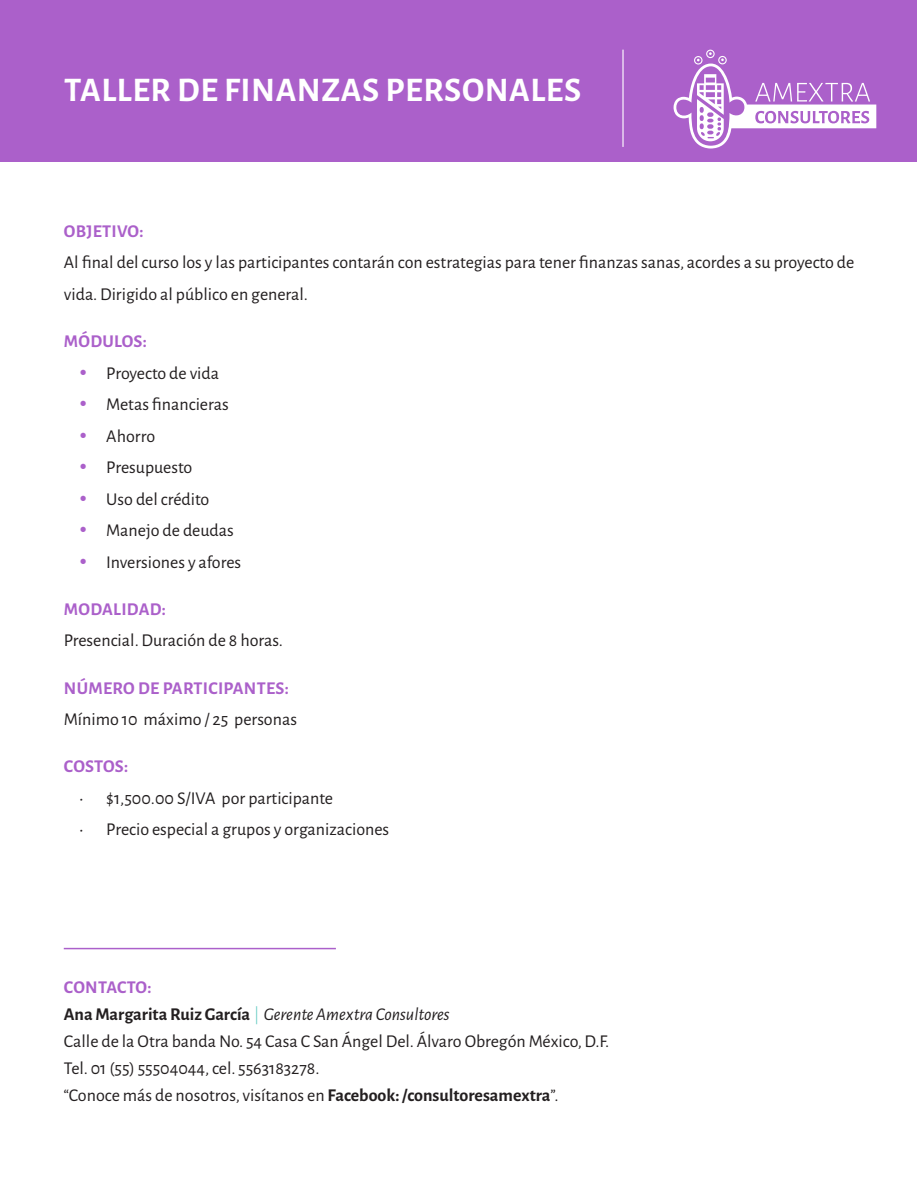
<style>
.page{position:relative;width:918px;height:1188px;background:#fff}
.page>*{position:absolute;margin:0;border:0;box-sizing:border-box;transform-origin:0 0}
.t1{font:700 34.5px "Alegreya Sans";letter-spacing:.015em;color:#fff}
.t2{font:18px/31.5px "Alegreya Sans";color:#231f20}
.t3{font:700 18px "Alegreya Sans";letter-spacing:.015em;color:#ab60ca}
.t4{font:italic 18px "Alegreya Sans";color:#231f20}
.s1{font-weight:700;font-style:normal}
.s2{font-family:"Open Sans";font-weight:300;font-style:normal;font-stretch:condensed;color:#60cac1}
.s3{font-weight:700}
</style>
<div class="page">
<div style="left:1px;top:0;width:916px;height:162px;background:#ab60ca"></div>
<hr style="left:622px;top:50px;width:2px;height:97px;background:#fff">
<hr style="left:64px;top:948px;width:272px;height:1px;background:#ab60ca">
<svg style="left:673px;top:50px;width:203px;height:99px"></svg>
<p class="t1" style="left:64px;top:65px;width:519px">TALLER DE FINANZAS PERSONALES</p>
<p class="t3" style="left:64px;top:218px;width:81px">OBJETIVO:</p>
<p class="t2" style="left:64px;top:246px;width:792px">Al final del curso los y las participantes contarán con estrategias para tener finanzas sanas, acordes a su proyecto de vida. Dirigido al público en general.</p>
<p class="t3" style="left:64px;top:328px;width:84px">MÓDULOS:</p>
<p class="t2" style="left:106px;top:356px;width:114px">Proyecto de vida</p>
<p class="t2" style="left:106px;top:388px;width:124px">Metas financieras</p>
<p class="t2" style="left:106px;top:419px;width:51px">Ahorro</p>
<p class="t2" style="left:106px;top:451px;width:88px">Presupuesto</p>
<p class="t2" style="left:106px;top:482px;width:105px">Uso del crédito</p>
<p class="t2" style="left:106px;top:514px;width:129px">Manejo de deudas</p>
<p class="t2" style="left:106px;top:545px;width:136px">Inversiones y afores</p>
<p class="t3" style="left:64px;top:596px;width:103px">MODALIDAD:</p>
<p class="t2" style="left:64px;top:624px;width:221px">Presencial. Duración de 8 horas.</p>
<p class="t3" style="left:64px;top:675px;width:226px">NÚMERO DE PARTICIPANTES:</p>
<p class="t2" style="left:64px;top:703px;width:235px">Mínimo 10 máximo / 25 personas</p>
<p class="t3" style="left:64px;top:753px;width:66px">COSTOS:</p>
<p class="t2" style="left:79px;top:782px;width:255px">• $1,500.00 S/IVA por participante</p>
<p class="t2" style="left:79px;top:813px;width:311px">• Precio especial a grupos y organizaciones</p>
<p class="t3" style="left:64px;top:974px;width:89px">CONTACTO:</p>
<p class="t4" style="left:64px;top:1002px;width:387px"><span class="s1">Ana Margarita Ruiz García</span> <span class="s2">|</span> Gerente Amextra Consultores</p>
<p class="t2" style="left:64px;top:1025px;width:547px">Calle de la Otra banda No. 54 Casa C San Ángel Del. Álvaro Obregón México, D.F.</p>
<p class="t2" style="left:64px;top:1052px;width:257px">Tel. 01 (55) 55504044, cel. 5563183278.</p>
<p class="t2" style="left:64px;top:1079px;width:496px">“Conoce más de nosotros, visítanos en <span class="s3">Facebook: /consultoresamextra</span>”.</p>
</div>
